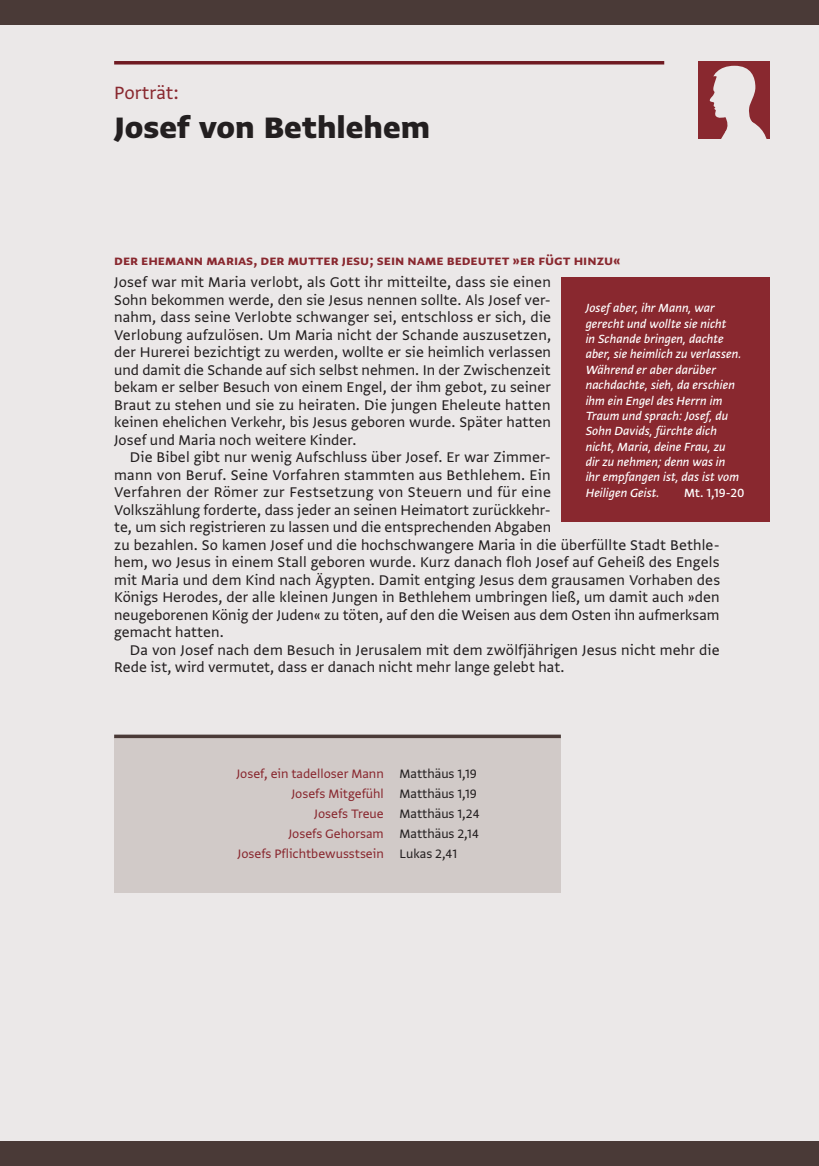
<style>
.page{position:relative;width:819px;height:1166px;background:#ebe8e8}
.page>*{position:absolute;margin:0;border:0;box-sizing:border-box;transform-origin:0 0}
.t1{font:35px "Greta Sans Std Hea";color:#231f20}
.t2{font:21px "Greta Sans Std";color:#89282f}
.t3{font:16.62px/17.5px "Greta Sans Std";letter-spacing:.01em;color:#231f20}
.t4{font:15.75px "Greta Sans Std Bld";color:#89282f}
.t5{font:14.35px "Greta Sans Std";color:#89282f}
.t6{font:14.35px "Greta Sans Std";color:#231f20}
.t7{font:14px/15.4px "Greta Sans Std Med Ita";color:#fff}
.t8{font:500 14px "Greta Sans Std";color:#fff}
.s1{color:#231f20}
.s2{color:#89282f}
</style>
<div class="page">
<div style="left:0;top:0;width:819px;height:25px;background:#4a3a37"></div>
<div style="left:698px;top:61px;width:71px;height:77px;background:#89282f"></div>
<svg style="left:709px;top:66px;width:58px;height:73px"></svg>
<div style="left:561px;top:277px;width:208px;height:245px;background:#89282f"></div>
<div style="left:114px;top:738px;width:447px;height:155px;background:#d1cac8"></div>
<svg style="left:114px;top:734px;width:447px;height:4px;background:#625452"></svg>
<svg style="left:114px;top:61px;width:550px;height:4px;background:#7e3339"></svg>
<div style="left:0;top:1141px;width:819px;height:25px;background:#4a3a37"></div>
<p class="t2" style="left:114px;top:81px;width:66px">Porträt:</p>
<h1 class="t1" style="left:114px;top:106px;width:317px">Josef von Bethlehem</h1>
<p class="t4" style="left:114px;top:251px;width:508px">Der Ehemann Marias, der Mutter Jesu; sein Name bedeutet »Er fügt hinzu«</p>
<p class="t3" style="left:114px;top:273px;width:438px;text-align:justify">Josef war mit Maria verlobt, als Gott ihr mitteilte, dass sie einen Sohn bekommen werde, den sie Jesus nennen sollte. Als Josef ver&shy;nahm, dass seine Verlobte schwanger sei, entschloss er sich, die Verlobung aufzulösen. Um Maria nicht der Schande auszusetzen, der Hurerei bezichtigt zu werden, wollte er sie heimlich verlassen und damit die Schande auf sich selbst nehmen. In der Zwischenzeit bekam er selber Besuch von einem Engel, der ihm gebot, zu seiner Braut zu stehen und sie zu heiraten. Die jungen Eheleute hatten keinen ehelichen Verkehr, bis Jesus geboren wurde. Später hatten Josef und Maria noch weitere Kinder.</p>
<p class="t3" style="left:114px;top:448px;width:607px;text-indent:16px">Die Bibel gibt nur wenig Aufschluss über Josef. Er war Zimmer-<br>mann von Beruf. Seine Vorfahren stammten aus Bethlehem. Ein<br>Verfahren der Römer zur Festsetzung von Steuern und für eine<br>Volkszählung forderte, dass jeder an seinen Heimatort zurückkehr-<br>te, um sich registrieren zu lassen und die entsprechenden Abgaben<br>zu bezahlen. So kamen Josef und die hochschwangere Maria in die überfüllte Stadt Bethle&shy;hem, wo Jesus in einem Stall geboren wurde. Kurz danach floh Josef auf Geheiß des Engels mit Maria und dem Kind nach Ägypten. Damit entging Jesus dem grausamen Vorhaben des Königs Herodes, der alle kleinen Jungen in Bethlehem umbringen ließ, um damit auch »den neugeborenen König der Juden« zu töten, auf den die Weisen aus dem Osten ihn aufmerksam gemacht hatten.</p>
<p class="t3" style="left:114px;top:640px;width:607px;text-indent:16px">Da von Josef nach dem Besuch in Jerusalem mit dem zwölfjährigen Jesus nicht mehr die<br>Rede ist, wird vermutet, dass er danach nicht mehr lange gelebt hat.</p>
<p class="t7" style="left:585px;top:300px;width:157px">Josef aber, ihr Mann, war gerecht und wollte sie nicht<br>in Schande bringen, dachte aber, sie heimlich zu verlassen.<br>Während er aber darüber nachdachte, sieh, da erschien ihm ein Engel des Herrn im<br>Traum und sprach: Josef, du<br>Sohn Davids, fürchte dich nicht, Maria, deine Frau, zu dir zu nehmen; denn was in ihr empfangen ist, das ist vom<br>Heiligen Geist.</p>
<p class="t8" style="left:684px;top:484px;width:62px">Mt. 1,19-20</p>
<p class="t5" style="left:236px;top:765px;width:242px">Josef, ein tadelloser Mann <span class="s1">Matthäus 1,19</span></p>
<p class="t5" style="left:291px;top:785px;width:187px">Josefs Mitgefühl <span class="s1">Matthäus 1,19</span></p>
<p class="t6" style="left:314px;top:805px;width:167px"><span class="s2">Josefs Treue</span> Matthäus 1,24</p>
<p class="t5" style="left:288px;top:825px;width:192px">Josefs Gehorsam <span class="s1">Matthäus 2,14</span></p>
<p class="t5" style="left:237px;top:845px;width:221px">Josefs Pflichtbewusstsein <span class="s1">Lukas 2,41</span></p>
</div>
